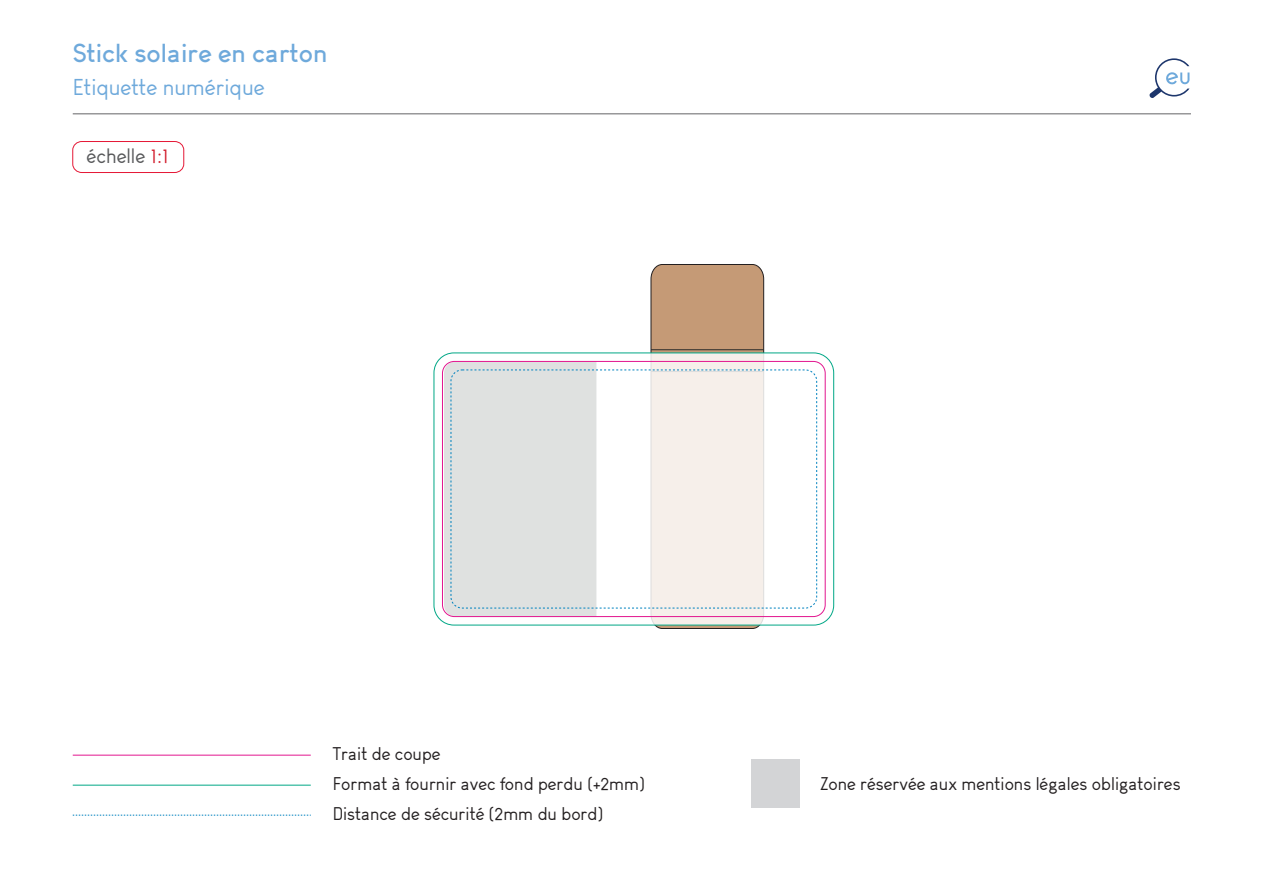
<style>
.page{position:relative;width:1263px;height:893px;background:#fff}
.page>*{position:absolute;margin:0;border:0;box-sizing:border-box;transform-origin:0 0}
.t1{font:700 25.5px "Arvin";color:#6ea9db}
.t2{font:22.5px "Arvin";color:#6ea9db}
.t3{font:20.4px "Arvin";color:#57585a}
.t4{font:18px/30px "Arvin";color:#231f20}
.s1{color:#d2202f}
</style>
<div class="page">
<hr style="left:73px;top:113px;width:1118px;height:1px;background:#636366">
<svg style="left:1149px;top:58px;width:40px;height:40px"></svg>
<div style="left:72px;top:141px;width:112px;height:32px;border:1px solid #e51836;border-radius:9px"></div>
<div style="left:650px;top:264px;width:114px;height:365px;background:#c59a76"></div>
<hr style="left:73px;top:755px;width:238px;height:1px;background:#e2168f">
<hr style="left:73px;top:785px;width:238px;height:1px;background:#00a786">
<svg style="left:73px;top:815px;width:238px;height:1px"></svg>
<div style="left:751px;top:760px;width:48px;height:48px;background:#d3d4d6"></div>
<hr style="left:651px;top:349px;width:113px;height:1px;background:#2a2a29">
<div style="left:434px;top:353px;width:400px;height:272px;background:linear-gradient(to right,#fdfdfe,#f9f5f2);border-radius:20px"></div>
<div style="left:433px;top:352px;width:401px;height:274px;border:1px solid #00a786;border-radius:20px"></div>
<div style="left:444px;top:361px;width:152px;height:256px;background:#dfe1e0"></div>
<div style="left:442px;top:361px;width:384px;height:256px;border:1px solid #e2168f;border-radius:12px"></div>
<div style="left:451px;top:370px;width:366px;height:238px;border:1px dashed #0082bf;border-radius:11px"></div>
<h1 class="t1" style="left:73px;top:37px;width:256px">Stick solaire en carton</h1>
<p class="t2" style="left:73px;top:74px;width:193px">Etiquette numérique</p>
<p class="t3" style="left:87px;top:144px;width:84px">échelle <span class="s1">1:1</span></p>
<p class="t4" style="left:333px;top:738px;width:313px">Trait de coupe<br>Format à fournir avec fond perdu (+2mm)<br>Distance de sécurité (2mm du bord)</p>
<p class="t4" style="left:820px;top:768px;width:362px">Zone réservée aux mentions légales obligatoires</p>
</div>
